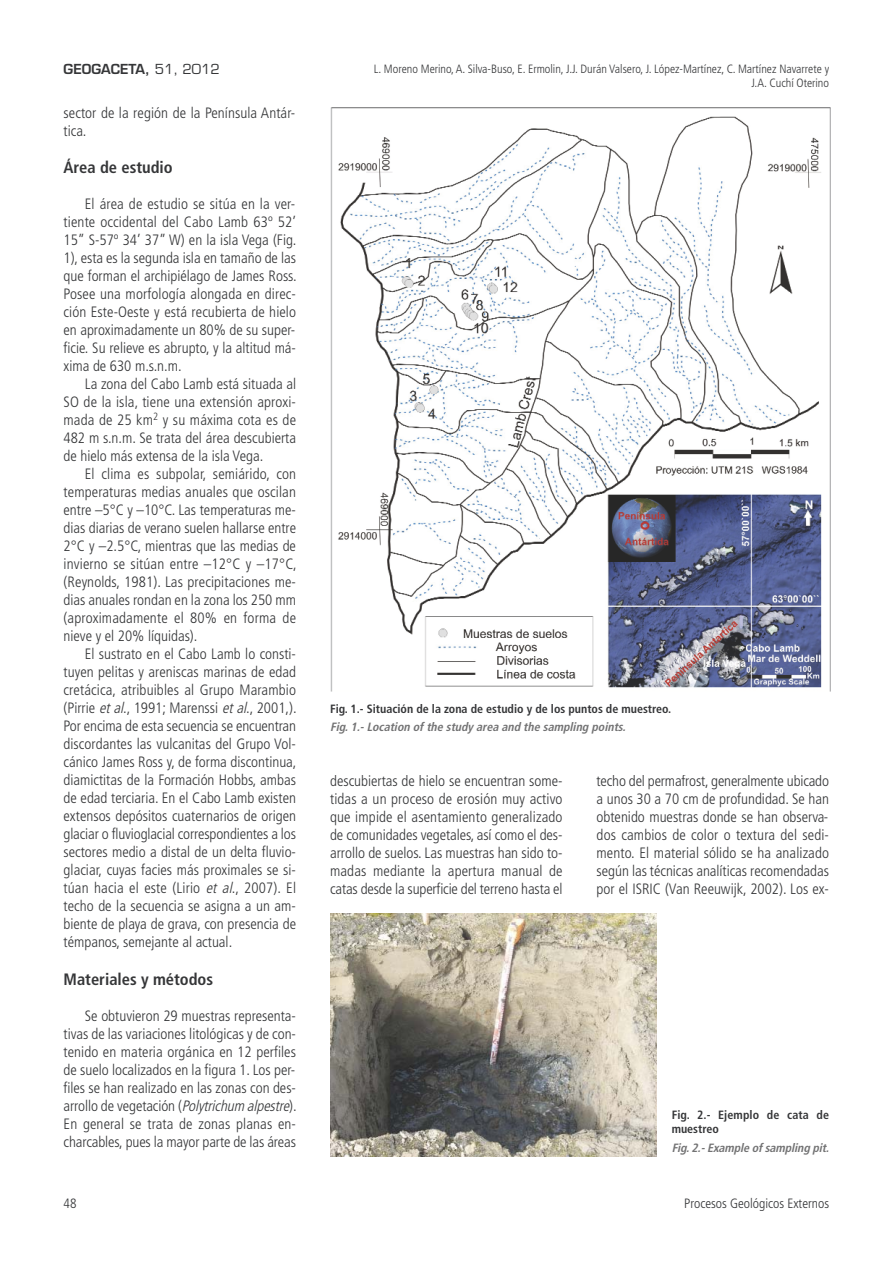
<style>
.page{position:relative;width:893px;height:1263px;background:#fff}
.page>*{position:absolute;margin:0;border:0;box-sizing:border-box;transform-origin:0 0}
.t1{font:700 condensed 16.5px "Frutiger";color:#353638}
.t2{font:300 condensed 15px/18px "Frutiger";color:#353638;text-align:justify}
.t3{font:300 condensed 13.5px "Frutiger";color:#353638}
.t4{font:600 13.5px "Eurostile";color:#353638}
.t5{font:300 condensed 12px/14.4px "Frutiger";color:#353638;text-align:right}
.t6{font:700 condensed 12px/14.4px "Frutiger";color:#353638}
.t7{font:italic 700 condensed 12px "Frutiger";color:#727273}
.s1{font-weight:400}
.s2{font-style:italic}
</style>
<div class="page">
<img style="left:330px;top:107px;width:501px;height:585px">
<img style="left:330px;top:913px;width:326px;height:244px">
<p class="t4" style="left:64px;top:64px;width:158px">GEOGACETA, <span class="s1">51, 2012</span></p>
<p class="t5" style="left:374px;top:62px;width:457px">L. Moreno Merino, A. Silva-Buso, E. Ermolin, J.J. Durán Valsero, J. López-Martínez, C. Martínez Navarrete y<br>J.A. Cuchí Oterino</p>
<p class="t2" style="left:64px;top:105px;width:233px">sector de la región de la Península Antár&shy;tica.</p>
<p class="t1" style="left:64px;top:161px;width:111px">Área de estudio</p>
<p class="t2" style="left:64px;top:196px;width:234px;text-indent:21px">El área de estudio se sitúa en la ver&shy;tiente occidental del Cabo Lamb 63º 52’ 15” S-57º 34’ 37” W) en la isla Vega (Fig.<br>1), esta es la segunda isla en tamaño de las que forman el archipiélago de James Ross.<br>Posee una morfología alongada en direc&shy;ción Este-Oeste y está recubierta de hielo en aproximadamente un 80% de su super&shy;ficie. Su relieve es abrupto, y la altitud má&shy;xima de 630 m.s.n.m.</p>
<p class="t2" style="left:64px;top:376px;width:234px;text-indent:21px">La zona del Cabo Lamb está situada al SO de la isla, tiene una extensión aproxi&shy;mada de 25 km<sup>2</sup> y su máxima cota es de 482 m s.n.m. Se trata del área descubierta de hielo más extensa de la isla Vega.</p>
<p class="t2" style="left:64px;top:466px;width:234px;text-indent:21px">El clima es subpolar, semiárido, con temperaturas medias anuales que oscilan entre –5°C y –10°C. Las temperaturas me&shy;dias diarias de verano suelen hallarse entre 2°C y –2.5°C, mientras que las medias de invierno se sitúan entre –12°C y –17°C, (Reynolds, 1981). Las precipitaciones me&shy;dias anuales rondan en la zona los 250 mm (aproximadamente el 80% en forma de nieve y el 20% líquidas).</p>
<p class="t2" style="left:64px;top:646px;width:235px;text-indent:21px">El sustrato en el Cabo Lamb lo consti&shy;tuyen pelitas y areniscas marinas de edad cretácica, atribuibles al Grupo Marambio (Pirrie <span class="s2">etal</span>., 1991; Marenssi <span class="s2">etal</span>., 2001,).<br>Por encima de esta secuencia se encuentran discordantes las vulcanitas del Grupo Vol&shy;cánico James Ross y, de forma discontinua, diamictitas de la Formación Hobbs, ambas de edad terciaria. En el Cabo Lamb existen extensos depósitos cuaternarios de origen glaciar o fluvioglacial correspondientes a los sectores medio a distal de un delta fluvio&shy;glaciar, cuyas facies más proximales se si&shy;túan hacia el este (Lirio <span class="s2">et al</span>., 2007). El techo de la secuencia se asigna a un am&shy;biente de playa de grava, con presencia de témpanos, semejante al actual.</p>
<p class="t1" style="left:64px;top:972px;width:151px">Materiales y métodos</p>
<p class="t2" style="left:64px;top:1008px;width:234px;text-indent:21px">Se obtuvieron 29 muestras representa&shy;tivas de las variaciones litológicas y de con&shy;tenido en materia orgánica en 12 perfiles de suelo localizados en la figura 1. Los per&shy;files se han realizado en las zonas con des&shy;arrollo de vegetación (<span class="s2">Polytrichum alpestre</span>).<br>En general se trata de zonas planas en&shy;charcables, pues la mayor parte de las áreas</p>
<p class="t6" style="left:330px;top:702px;width:343px">Fig. 1.- Situación de la zona de estudio y de los puntos de muestreo.</p>
<p class="t7" style="left:330px;top:722px;width:299px">Fig.1.-Location of the study area and the sampling points.</p>
<p class="t2" style="left:330px;top:773px;width:234px">descubiertas de hielo se encuentran some&shy;tidas a un proceso de erosión muy activo que impide el asentamiento generalizado de comunidades vegetales, así como el des&shy;arrollo de suelos. Las muestras han sido to&shy;madas mediante la apertura manual de catas desde la superficie del terreno hasta el</p>
<p class="t2" style="left:596px;top:773px;width:234px">techo del permafrost, generalmente ubicado a unos 30 a 70 cm de profundidad. Se han obtenido muestras donde se han observa&shy;dos cambios de color o textura del sedi&shy;mento. El material sólido se ha analizado según las técnicas analíticas recomendadas por el ISRIC (Van Reeuwijk, 2002). Los ex-</p>
<p class="t6" style="left:672px;top:1108px;width:159px">Fig. 2.- Ejemplo de cata de muestreo</p>
<p class="t7" style="left:672px;top:1143px;width:161px">Fig.2.-Example of sampling pit.</p>
<p class="t3" style="left:64px;top:1198px;width:14px">48</p>
<p class="t3" style="left:684px;top:1198px;width:146px">Procesos Geológicos Externos</p>
</div>
